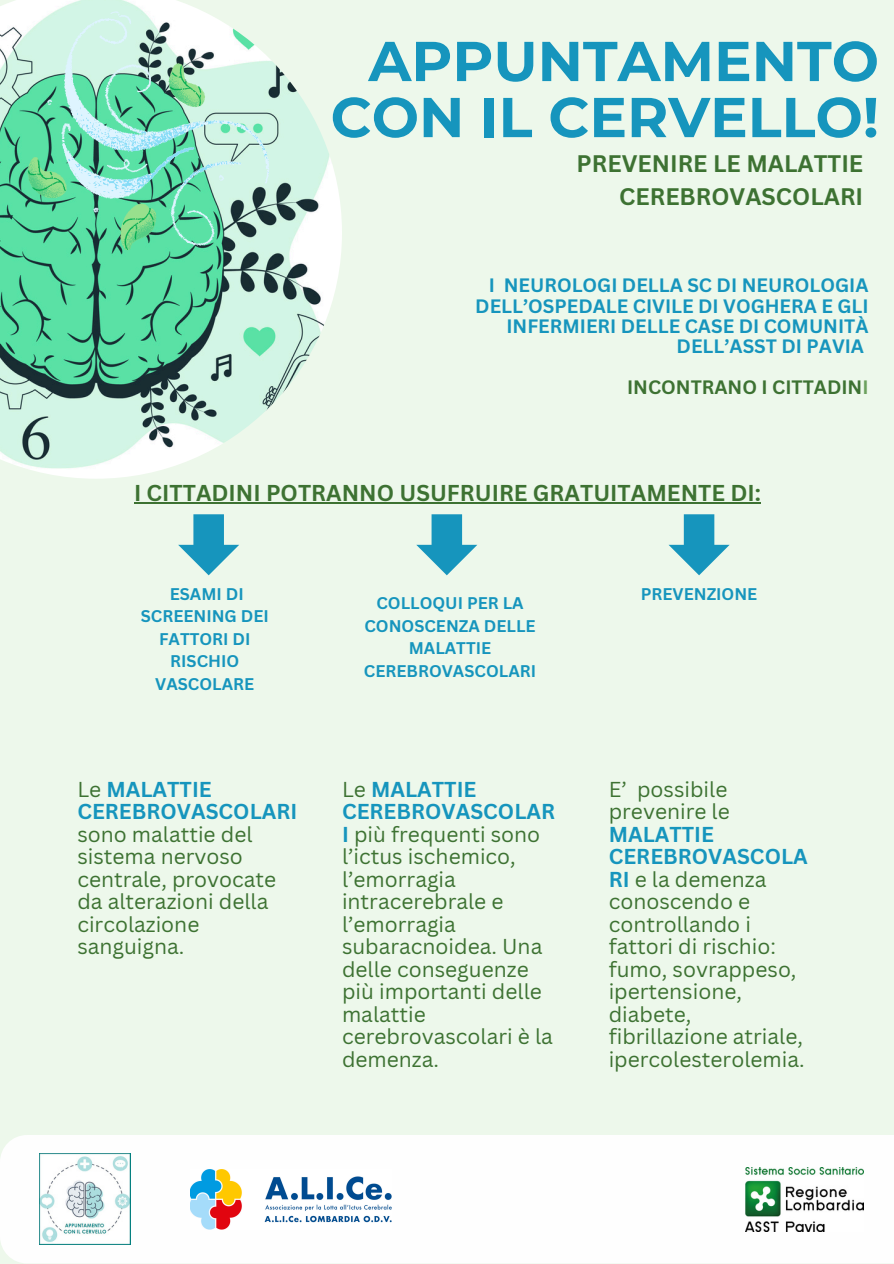
<style>
.page{position:relative;width:894px;height:1264px;background:#fff}
.page>*{position:absolute;margin:0;border:0;box-sizing:border-box;transform-origin:0 0}
.t1{font:700 56.1px/56.1px "Montserrat";color:#1695bd;text-align:right}
.t2{font:700 23.25px/32.7px "Canva Sans";color:#3d7232;text-align:right}
.t3{font:700 22.35px "Canva Sans";color:#3d7232}
.t4{font:21px/22.5px "Canva Sans";color:#3d7232}
.t5{font:700 18.9px/20.2px "Canva Sans";color:#1695bd;text-align:right}
.t6{font:700 18.9px "Canva Sans";color:#3d7232}
.t7{font:700 16.5px/22.5px "Canva Sans";color:#1695bd;text-align:center}
.s1{color:#6ca15e}
.s2{font-weight:700;color:#1695bd}
</style>
<div class="page">
<div style="left:0;top:0;width:893px;height:1263px;background:#edf8eb"></div>
<div style="left:0;top:1135px;width:893px;height:128px;background:#fefefe"></div>
<img style="left:40px;top:1153px;width:90px;height:91px">
<img style="left:745px;top:1167px;width:118px;height:64px">
<svg style="left:178px;top:514px;width:61px;height:61px"></svg>
<svg style="left:416px;top:514px;width:61px;height:61px"></svg>
<svg style="left:668px;top:514px;width:61px;height:61px"></svg>
<img style="left:0;top:0;width:342px;height:478px">
<img style="left:190px;top:1169px;width:201px;height:60px">
<hr style="left:134px;top:502px;width:626px;height:1px;background:#3d7232">
<svg style="left:250px;top:12px;width:41px;height:244px;fill:#d2f5e6"></svg>
<svg style="left:28px;top:1px;width:222px;height:39px"></svg>
<svg style="left:16px;top:40px;width:261px;height:219px"></svg>
<h1 class="t1" style="left:330px;top:33px;width:549px">APPUNTAMENTO<br>CON IL CERVELLO!</h1>
<h4 class="t2" style="left:576px;top:147px;width:288px">PREVENIRE LE MALATTIE<br>CEREBROVASCOLARI</h4>
<h2 class="t5" style="left:475px;top:275px;width:394px">I NEUROLOGI DELLA SC DI NEUROLOGIA<br>DELL’OSPEDALE CIVILE DI VOGHERA E GLI<br>INFERMIERI DELLE CASE DI COMUNITÀ<br>DELL’ASST DI PAVIA</h2>
<p class="t6" style="left:627px;top:373px;width:243px">INCONTRANO I CITTADIN<span class="s1">I</span></p>
<p class="t3" style="left:134px;top:477px;width:628px">I CITTADINI POTRANNO USUFRUIRE GRATUITAMENTE DI:</p>
<p class="t7" style="left:141px;top:582px;width:129px">ESAMI DI<br>SCREENING DEI<br>FATTORI DI<br>RISCHIO<br>VASCOLARE</p>
<h3 class="t7" style="left:364px;top:591px;width:174px">COLLOQUI PER LA<br>CONOSCENZA DELLE<br>MALATTIE<br>CEREBROVASCOLARI</h3>
<h3 class="t7" style="left:640px;top:582px;width:118px">PREVENZIONE</h3>
<h3 class="t4" style="left:77px;top:777px;width:221px">Le <span class="s2">MALATTIE<br>CEREBROVASCOLARI </span>sono malattie del sistema nervoso centrale, provocate da alterazioni della circolazione sanguigna.</h3>
<p class="t4" style="left:342px;top:777px;width:214px">Le <span class="s2">MALATTIE<br>CEREBROVASCOLAR<br>I</span> più frequenti sono l’ictus ischemico, l’emorragia intracerebrale e l’emorragia subaracnoidea. Una delle conseguenze più importanti delle malattie cerebrovascolari è la demenza.</p>
<p class="t4" style="left:608px;top:777px;width:200px">E’ possibile prevenire le<br><span class="s2">MALATTIE<br>CEREBROVASCOLA<br>RI</span> e la demenza conoscendo e controllando i fattori di rischio: fumo, sovrappeso, ipertensione, diabete, fibrillazione atriale, ipercolesterolemia.</p>
</div>
